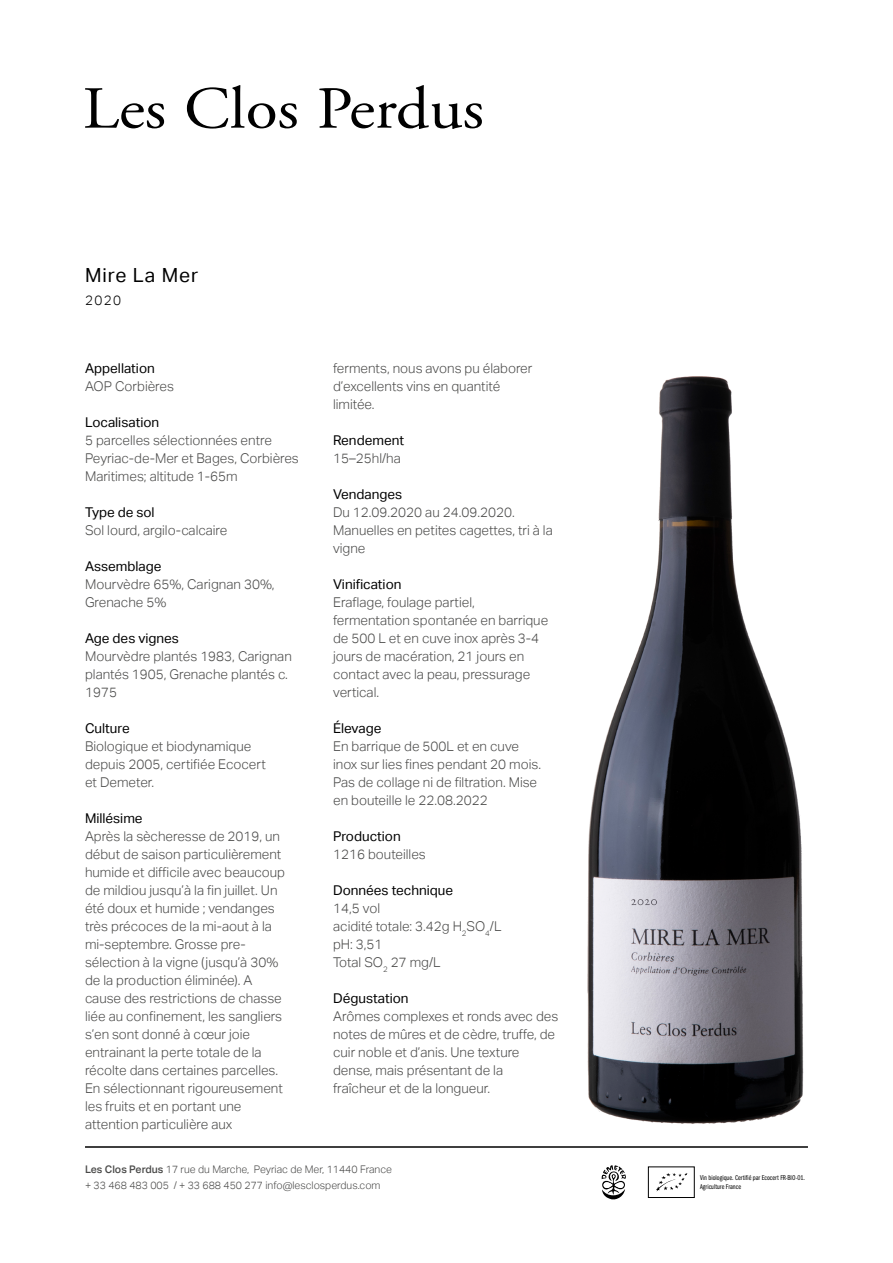
<style>
.page{position:relative;width:893px;height:1263px;background:#fff}
.page>*{position:absolute;margin:0;border:0;box-sizing:border-box;transform-origin:0 0}
.t1{font:19.5px "Aktiv Grotesk";letter-spacing:.05em;color:#000}
.t2{font:300 13.5px/18px "Aktiv Grotesk";color:#4a4a49}
.t3{font:13.5px "Aktiv Grotesk";color:#000}
.t4{font:300 13.5px "Aktiv Grotesk";color:#000}
.t5{font:300 10.5px/16.5px "Aktiv Grotesk";color:#4a4a49}
.t6{font:7.2px/8.7px "Franklin Gothic URW Com Boo";color:#000}
.s1{font-weight:500}
</style>
<div class="page">
<svg style="left:85px;top:88px;width:79px;height:40px"></svg>
<svg style="left:187px;top:85px;width:110px;height:44px"></svg>
<svg style="left:319px;top:85px;width:163px;height:44px"></svg>
<hr style="left:85px;top:1147px;width:723px;height:1px;background:#000">
<img style="left:587px;top:376px;width:217px;height:748px">
<svg style="left:656px;top:1173px;width:32px;height:18px"></svg>
<svg style="left:602px;top:1165px;width:24px;height:34px"></svg>
<h1 class="t1" style="left:85px;top:264px;width:115px">Mire La Mer</h1>
<p class="t4" style="left:85px;top:292px;width:38px">2020</p>
<p class="t3" style="left:85px;top:360px;width:71px">Appellation</p>
<p class="t2" style="left:85px;top:377px;width:90px">AOP Corbières</p>
<p class="t3" style="left:85px;top:414px;width:76px">Localisation</p>
<p class="t2" style="left:85px;top:431px;width:215px">5 parcelles sélectionnées entre<br>Peyriac-de-Mer et Bages, Corbières<br>Maritimes; altitude 1-65m</p>
<p class="t3" style="left:85px;top:504px;width:71px">Type de sol</p>
<p class="t2" style="left:85px;top:521px;width:144px">Sol lourd, argilo-calcaire</p>
<p class="t3" style="left:85px;top:558px;width:78px">Assemblage</p>
<p class="t2" style="left:85px;top:575px;width:191px">Mourvèdre 65%, Carignan 30%,<br>Grenache 5%</p>
<p class="t3" style="left:85px;top:630px;width:95px">Age des vignes</p>
<p class="t2" style="left:85px;top:647px;width:208px">Mourvèdre plantés 1983, Carignan plantés 1905, Grenache plantés c.<br>1975</p>
<p class="t3" style="left:85px;top:720px;width:46px">Culture</p>
<p class="t2" style="left:85px;top:737px;width:182px">Biologique et biodynamique depuis 2005, certifiée Ecocert et Demeter.</p>
<p class="t3" style="left:85px;top:810px;width:59px">Millésime</p>
<p class="t2" style="left:85px;top:827px;width:202px">Après la sècheresse de 2019, un début de saison particulièrement humide et difficile avec beaucoup de mildiou jusqu’à la fin juillet. Un été doux et humide ; vendanges très précoces de la mi-aout à la mi-septembre. Grosse pre&shy;sélection à la vigne (jusqu’à 30% de la production éliminée). A cause des restrictions de chasse liée au confinement, les sangliers s’en sont donné à cœur joie entrainant la perte totale de la récolte dans certaines parcelles.<br>En sélectionnant rigoureusement les fruits et en portant une attention particulière aux</p>
<p class="t2" style="left:333px;top:359px;width:201px">ferments, nous avons pu élaborer d’excellents vins en quantité limitée.</p>
<p class="t3" style="left:333px;top:432px;width:73px">Rendement</p>
<p class="t2" style="left:333px;top:449px;width:69px">15–25hl/ha</p>
<p class="t3" style="left:333px;top:486px;width:71px">Vendanges</p>
<p class="t2" style="left:333px;top:503px;width:221px">Du 12.09.2020 au 24.09.2020.<br>Manuelles en petites cagettes, tri à la vigne</p>
<p class="t3" style="left:333px;top:576px;width:70px">Vinification</p>
<p class="t2" style="left:333px;top:593px;width:217px">Eraflage, foulage partiel, fermentation spontanée en barrique de 500 L et en cuve inox après 3-4 jours de macération, 21 jours en contact avec la peau, pressurage vertical.</p>
<p class="t3" style="left:333px;top:720px;width:50px">Élevage</p>
<p class="t2" style="left:333px;top:737px;width:209px">En barrique de 500L et en cuve inox sur lies fines pendant 20 mois.<br>Pas de collage ni de filtration. Mise en bouteille le 22.08.2022</p>
<p class="t3" style="left:333px;top:828px;width:69px">Production</p>
<p class="t2" style="left:333px;top:845px;width:94px">1216 bouteilles</p>
<p class="t3" style="left:333px;top:882px;width:122px">Données technique</p>
<p class="t2" style="left:333px;top:899px;width:170px">14,5 vol<br>acidité totale: 3.42g H<sub>2</sub>SO<sub>4</sub>/L pH: 3,51<br>Total SO<sub>2</sub> 27 mg/L</p>
<p class="t3" style="left:333px;top:990px;width:77px">Dégustation</p>
<p class="t2" style="left:333px;top:1007px;width:227px">Arômes complexes et ronds avec des notes de mûres et de cèdre, truffe, de cuir noble et d’anis. Une texture dense, mais présentant de la fraîcheur et de la longueur.</p>
<p class="t5" style="left:85px;top:1161px;width:309px"><span class="s1">Les Clos Perdus</span> 17 rue du Marche, Peyriac de Mer, 11440 France + 33 468 483 005 / + 33 688 450 277 info@lesclosperdus.com</p>
<p class="t6" style="left:700px;top:1173px;width:106px">Vin biologique. Certifié par Ecocert FR-BIO-01.<br>Agriculture France</p>
</div>
